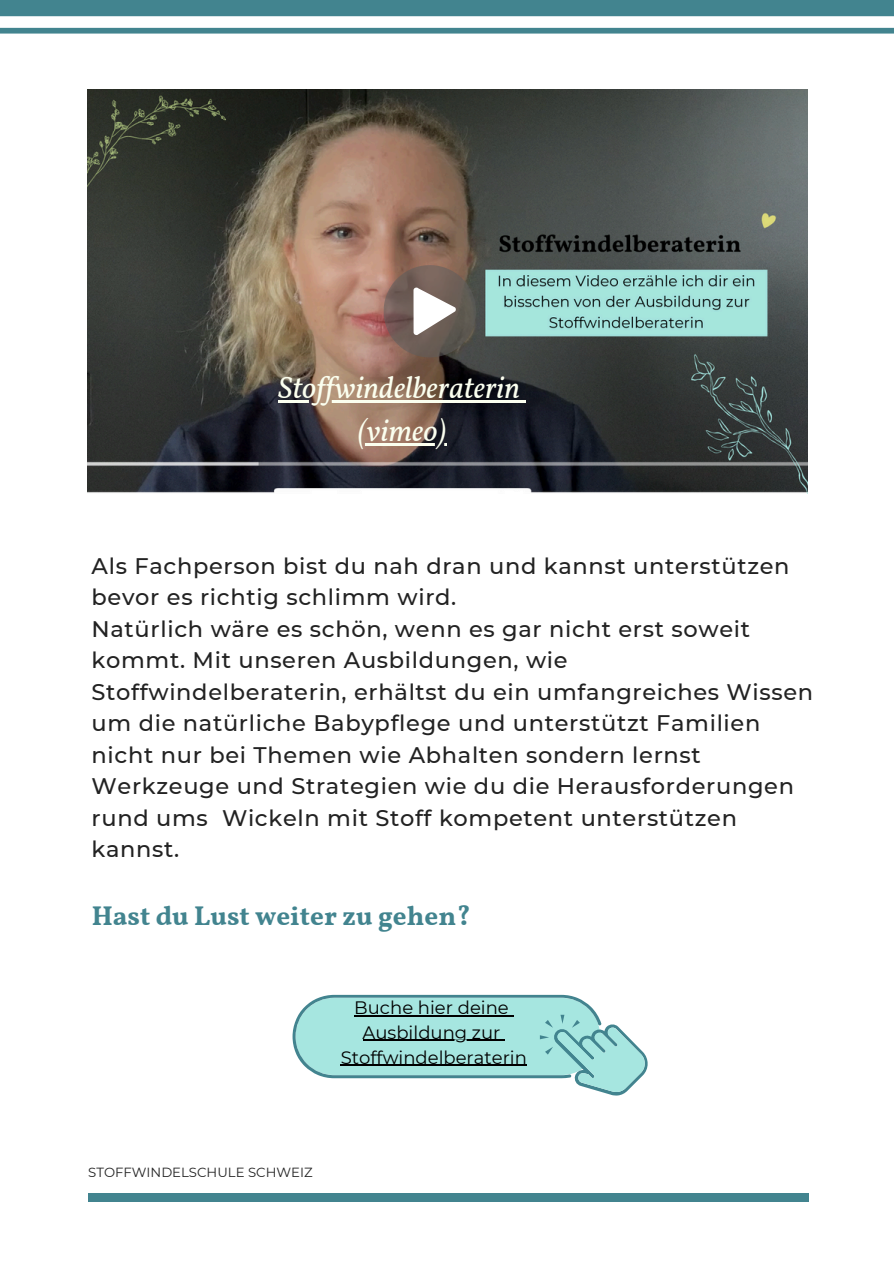
<style>
.page{position:relative;width:894px;height:1264px;background:#fff}
.page>*{position:absolute;margin:0;border:0;box-sizing:border-box;transform-origin:0 0}
.t1{font:italic 30.75px "Vollkorn";color:#fbffef}
.t2{font:700 27px "Vollkorn";color:#42848f}
.t3{font:500 22.5px/31.5px "Montserrat";letter-spacing:.03em;color:#222}
.t4{font:18px/24.8px "Montserrat";color:#000;text-align:center}
.t5{font:13.2px "Montserrat";color:#222}
</style>
<div class="page">
<div style="left:88px;top:1193px;width:720px;height:8px;background:#42848f"></div>
<svg style="left:0;top:0;width:893px;height:34px"></svg>
<svg style="left:292px;top:994px;width:356px;height:101px"></svg>
<hr style="left:341px;top:1064px;width:186px;height:1px;background:#000">
<img style="left:88px;top:89px;width:719px;height:404px">
<hr style="left:278px;top:400px;width:242px;height:3px;background:#fbffef">
<svg style="left:520px;top:400px;width:5px;height:3px"></svg>
<hr style="left:357px;top:443px;width:89px;height:2px;background:#fbffef">
<svg style="left:383px;top:265px;width:93px;height:92px;background:#83736c"></svg>
<h4 class="t1" style="left:278px;top:369px;width:243px">Stof windelberaterin</h4>
<p class="t1" style="left:357px;top:412px;width:91px">(vimeo)</p>
<p class="t3" style="left:91px;top:550px;width:723px">Als Fachperson bist du nah dran und kannst unterstützen bevor es richtig schlimm wird.<br>Natürlich wäre es schön, wenn es gar nicht erst soweit kommt. Mit unseren Ausbildungen, wie Stoffwindelberaterin, erhältst du ein umfangreiches Wissen um die natürliche Babypflege und unterstützt Familien nicht nur bei Themen wie Abhalten sondern lernst Werkzeuge und Strategien wie du die Herausforderungen rund ums Wickeln mit Stoff kompetent unterstützen kannst.</p>
<h1 class="t2" style="left:92px;top:899px;width:380px">Hast du Lust weiter zu gehen?</h1>
<h3 class="t4" style="left:354px;top:995px;width:156px">Buche hier deine</h3>
<h2 class="t4" style="left:341px;top:1019px;width:187px">Ausbildung zur<br>Stoffwindelberaterin</h2>
<p class="t5" style="left:88px;top:1164px;width:226px">STOFFWINDELSCHULE SCHWEIZ</p>
</div>
